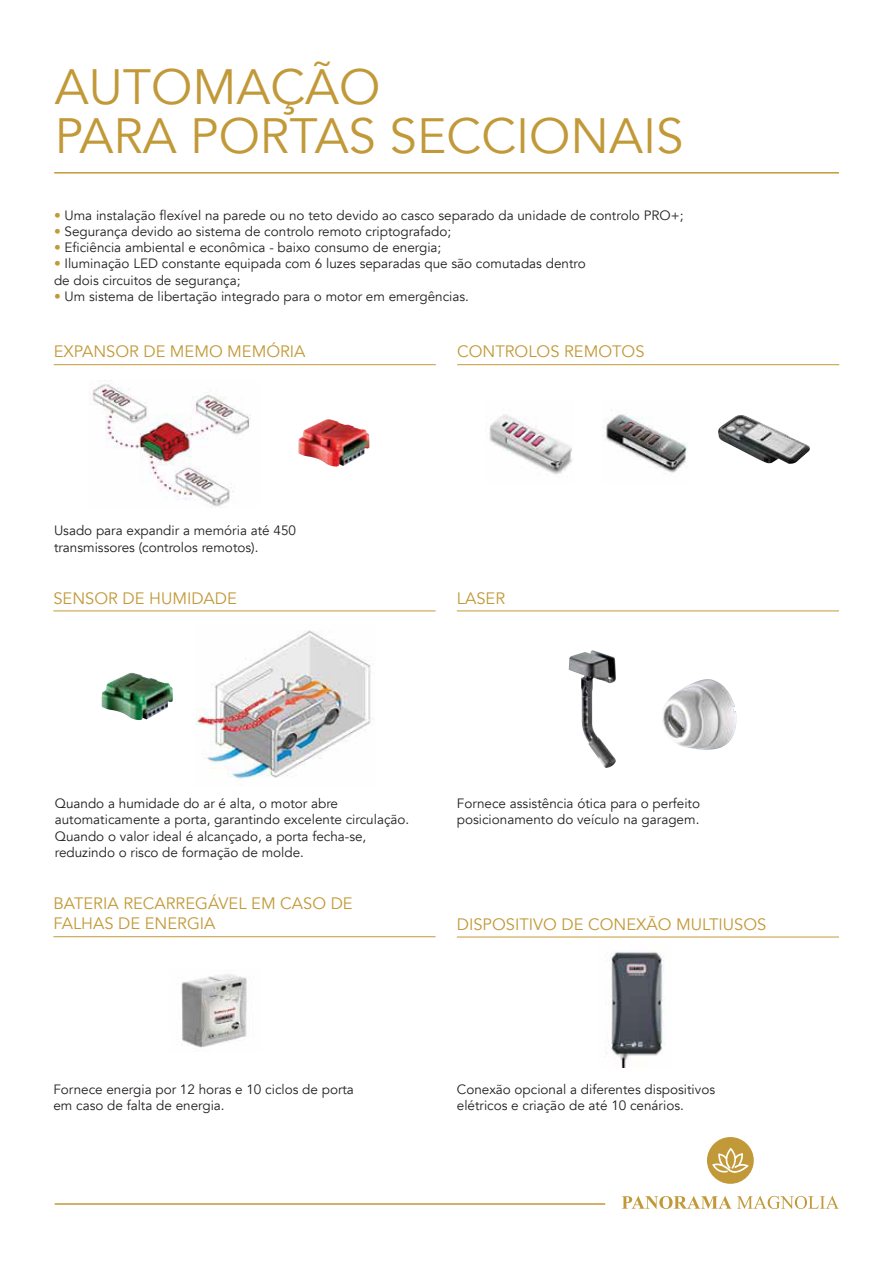
<style>
.page{position:relative;width:893px;height:1263px;background:#fff}
.page>*{position:absolute;margin:0;border:0;box-sizing:border-box;transform-origin:0 0}
.t1{font:49.5px "Avenir";color:#c29938}
.t2{font:16.5px "Avenir";color:#c29938}
.t3{font:13.5px "Avenir";color:#231f20}
.s1{color:#c29938}
</style>
<div class="page">
<hr style="left:54px;top:172px;width:785px;height:2px;background:#c29938">
<hr style="left:55px;top:1203px;width:550px;height:2px;background:#c29938">
<svg style="left:622px;top:1196px;width:217px;height:13px"></svg>
<svg style="left:707px;top:1137px;width:47px;height:47px"></svg>
<hr style="left:54px;top:364px;width:382px;height:1px;background:#c29938">
<hr style="left:457px;top:364px;width:382px;height:1px;background:#c29938">
<hr style="left:53px;top:610px;width:383px;height:1px;background:#c29938">
<hr style="left:457px;top:610px;width:382px;height:1px;background:#c29938">
<hr style="left:53px;top:936px;width:383px;height:1px;background:#c29938">
<hr style="left:457px;top:937px;width:382px;height:1px;background:#c29938">
<img style="left:92px;top:383px;width:159px;height:125px">
<img style="left:298px;top:419px;width:72px;height:48px">
<img style="left:489px;top:414px;width:83px;height:61px">
<img style="left:602px;top:410px;width:86px;height:63px">
<img style="left:718px;top:415px;width:92px;height:49px">
<img style="left:195px;top:630px;width:176px;height:149px">
<img style="left:102px;top:673px;width:71px;height:47px">
<img style="left:569px;top:650px;width:47px;height:118px">
<img style="left:663px;top:679px;width:74px;height:71px">
<img style="left:181px;top:974px;width:66px;height:74px">
<img style="left:611px;top:952px;width:53px;height:115px">
<p class="t1" style="left:55px;top:57px;width:327px">AUTOMAÇÃO</p>
<p class="t1" style="left:55px;top:106px;width:630px">PARA PORTAS SECCIONAIS</p>
<p class="t3" style="left:54px;top:207px;width:631px"><span class="s1">•</span> Uma instalação flexível na parede ou no teto devido ao casco separado da unidade de controlo PRO+;</p>
<p class="t3" style="left:54px;top:223px;width:399px"><span class="s1">•</span> Segurança devido ao sistema de controlo remoto criptografado;</p>
<p class="t3" style="left:54px;top:240px;width:389px"><span class="s1">•</span> Eficiência ambiental e econômica - baixo consumo de energia;</p>
<p class="t3" style="left:54px;top:256px;width:533px"><span class="s1">•</span> Iluminação LED constante equipada com 6 luzes separadas que são comutadas dentro</p>
<p class="t3" style="left:54px;top:272px;width:188px">de dois circuitos de segurança;</p>
<p class="t3" style="left:54px;top:288px;width:416px"><span class="s1">•</span> Um sistema de libertação integrado para o motor em emergências.</p>
<p class="t2" style="left:54px;top:342px;width:253px">EXPANSOR DE MEMO MEMÓRIA</p>
<p class="t2" style="left:457px;top:342px;width:189px">CONTROLOS REMOTOS</p>
<p class="t3" style="left:54px;top:523px;width:244px">Usado para expandir a memória até 450</p>
<p class="t3" style="left:54px;top:539px;width:206px">transmissores (controlos remotos).</p>
<p class="t2" style="left:53px;top:588px;width:185px">SENSOR DE HUMIDADE</p>
<p class="t2" style="left:457px;top:588px;width:50px">LASER</p>
<p class="t3" style="left:55px;top:795px;width:285px">Quando a humidade do ar é alta, o motor abre</p>
<p class="t3" style="left:55px;top:812px;width:356px">automaticamente a porta, garantindo excelente circulação.</p>
<p class="t3" style="left:55px;top:828px;width:313px">Quando o valor ideal é alcançado, a porta fecha-se,</p>
<p class="t3" style="left:55px;top:844px;width:251px">reduzindo o risco de formação de molde.</p>
<p class="t3" style="left:457px;top:795px;width:245px">Fornece assistência ótica para o perfeito</p>
<p class="t3" style="left:457px;top:812px;width:244px">posicionamento do veículo na garagem.</p>
<p class="t2" style="left:53px;top:893px;width:301px">BATERIA RECARREGÁVEL EM CASO DE</p>
<p class="t2" style="left:53px;top:913px;width:164px">FALHAS DE ENERGIA</p>
<p class="t2" style="left:457px;top:914px;width:311px">DISPOSITIVO DE CONEXÃO MULTIUSOS</p>
<p class="t3" style="left:53px;top:1081px;width:302px">Fornece energia por 12 horas e 10 ciclos de porta</p>
<p class="t3" style="left:53px;top:1097px;width:173px">em caso de falta de energia.</p>
<p class="t3" style="left:457px;top:1081px;width:260px">Conexão opcional a diferentes dispositivos</p>
<p class="t3" style="left:457px;top:1097px;width:229px">elétricos e criação de até 10 cenários.</p>
</div>
